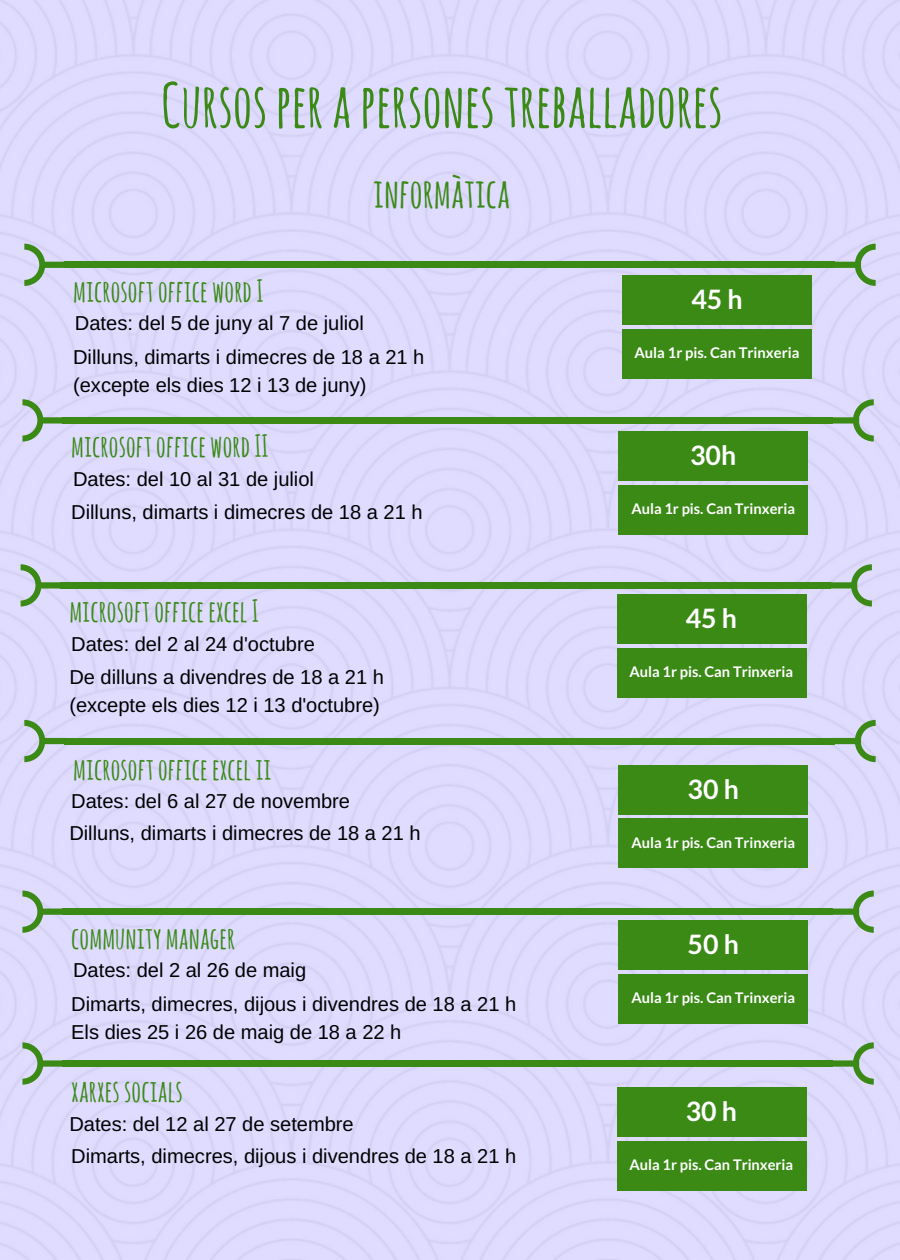
<style>
.page{position:relative;width:900px;height:1260px;background:#fff}
.page>*{position:absolute;margin:0;border:0;box-sizing:border-box;transform-origin:0 0}
.t1{font:700 60.5px "Amatic SC";color:#3b8a16}
.t2{font:700 40.25px "Amatic SC";color:#3b8a16}
.t3{font:700 30.25px "Amatic SC";color:#3b8a16}
.t4{font:700 26.75px "Lato";color:#fff}
.t5{font:20px/28px "Arimo";color:#000}
.t6{font:700 14.75px "Lato";color:#fff}
</style>
<div class="page">
<img style="left:0;top:0;width:900px;height:1260px">
<div style="left:64px;top:262px;width:771px;height:6px;background:#3b8a16"></div>
<svg style="left:833px;top:244px;width:43px;height:42px;background:#b2c4c0"></svg>
<svg style="left:24px;top:244px;width:42px;height:42px;background:#b1c4bf"></svg>
<div style="left:623px;top:329px;width:189px;height:50px;background:#3b8a16"></div>
<div style="left:623px;top:276px;width:189px;height:49px;background:#3b8a16"></div>
<div style="left:63px;top:417px;width:770px;height:7px;background:#3b8a16"></div>
<svg style="left:831px;top:399px;width:43px;height:43px;background:#b3c5c1"></svg>
<svg style="left:22px;top:399px;width:42px;height:43px;background:#b3c5c1"></svg>
<div style="left:619px;top:485px;width:189px;height:49px;background:#3b8a16"></div>
<div style="left:619px;top:431px;width:189px;height:50px;background:#3b8a16"></div>
<div style="left:61px;top:582px;width:770px;height:7px;background:#3b8a16"></div>
<svg style="left:829px;top:564px;width:43px;height:43px;background:#b3c5c1"></svg>
<svg style="left:21px;top:564px;width:41px;height:43px;background:#b2c4c0"></svg>
<div style="left:617px;top:648px;width:189px;height:50px;background:#3b8a16"></div>
<div style="left:617px;top:594px;width:189px;height:50px;background:#3b8a16"></div>
<div style="left:64px;top:738px;width:771px;height:6px;background:#3b8a16"></div>
<svg style="left:833px;top:720px;width:43px;height:42px;background:#b2c4bf"></svg>
<svg style="left:24px;top:720px;width:42px;height:42px;background:#b1c4bf"></svg>
<div style="left:619px;top:818px;width:189px;height:50px;background:#3b8a16"></div>
<div style="left:619px;top:765px;width:189px;height:50px;background:#3b8a16"></div>
<div style="left:63px;top:909px;width:770px;height:6px;background:#3b8a16"></div>
<svg style="left:831px;top:891px;width:43px;height:42px;background:#b2c5c0"></svg>
<svg style="left:22px;top:891px;width:42px;height:42px;background:#b2c5c0"></svg>
<div style="left:619px;top:974px;width:189px;height:50px;background:#3b8a16"></div>
<div style="left:619px;top:921px;width:189px;height:49px;background:#3b8a16"></div>
<div style="left:63px;top:1060px;width:770px;height:7px;background:#3b8a16"></div>
<svg style="left:831px;top:1042px;width:43px;height:43px;background:#b3c5c1"></svg>
<svg style="left:22px;top:1042px;width:42px;height:43px;background:#b2c5c0"></svg>
<div style="left:617px;top:1141px;width:189px;height:50px;background:#3b8a16"></div>
<div style="left:617px;top:1088px;width:189px;height:49px;background:#3b8a16"></div>
<h1 class="t1" style="left:161px;top:66px;width:563px">Cursos perapersones treballadores</h1>
<h2 class="t2" style="left:373px;top:167px;width:139px">informàtica</h2>
<h3 class="t3" style="left:73px;top:271px;width:192px">microsoftoffice wordI</h3>
<p class="t5" style="left:75px;top:309px;width:290px">Dates: del 5 de juny al 7 de juliol</p>
<p class="t5" style="left:73px;top:343px;width:353px">Dilluns, dimarts i dimecres de 18 a 21 h (excepte els dies 12 i 13 de juny)</p>
<h3 class="t3" style="left:71px;top:427px;width:199px">microsoftoffice wordII</h3>
<p class="t5" style="left:73px;top:465px;width:242px">Dates: del 10 al 31 de juliol</p>
<p class="t5" style="left:71px;top:498px;width:353px">Dilluns, dimarts i dimecres de 18 a 21 h</p>
<h3 class="t3" style="left:69px;top:592px;width:191px">microsoftoffice excel I</h3>
<p class="t5" style="left:71px;top:630px;width:245px">Dates: del 2 al 24 d'octubre</p>
<p class="t5" style="left:69px;top:663px;width:316px">De dilluns a divendres de 18 a 21 h (excepte els dies 12 i 13 d'octubre)</p>
<h3 class="t3" style="left:73px;top:749px;width:200px">microsoftoffice excel ii</h3>
<p class="t5" style="left:71px;top:787px;width:280px">Dates: del 6 al 27 de novembre</p>
<p class="t5" style="left:69px;top:819px;width:353px">Dilluns, dimarts i dimecres de 18 a 21 h</p>
<h3 class="t3" style="left:71px;top:918px;width:166px">community manager</h3>
<p class="t5" style="left:73px;top:956px;width:235px">Dates: del 2 al 26 de maig</p>
<p class="t5" style="left:71px;top:990px;width:447px">Dimarts, dimecres, dijous i divendres de 18 a 21 h<br>Els dies 25 i 26 de maig de 18 a 22 h</p>
<h3 class="t3" style="left:71px;top:1072px;width:113px">xarxes socials</h3>
<p class="t5" style="left:69px;top:1110px;width:286px">Dates: del 12 al 27 de setembre</p>
<p class="t5" style="left:71px;top:1142px;width:447px">Dimarts, dimecres, dijous i divendres de 18 a 21 h</p>
<h3 class="t4" style="left:691px;top:283px;width:53px">45h</h3>
<p class="t6" style="left:635px;top:344px;width:166px">Aula 1r pis. Can Trinxeria</p>
<h3 class="t4" style="left:690px;top:439px;width:48px">30h</h3>
<p class="t6" style="left:631px;top:499px;width:165px">Aula 1r pis. Can Trinxeria</p>
<h3 class="t4" style="left:686px;top:602px;width:53px">45h</h3>
<p class="t6" style="left:630px;top:662px;width:165px">Aula 1r pis. Can Trinxeria</p>
<h3 class="t4" style="left:688px;top:772px;width:53px">30h</h3>
<p class="t6" style="left:631px;top:833px;width:165px">Aula 1r pis. Can Trinxeria</p>
<h3 class="t4" style="left:688px;top:928px;width:53px">50h</h3>
<p class="t6" style="left:631px;top:989px;width:165px">Aula 1r pis. Can Trinxeria</p>
<h3 class="t4" style="left:686px;top:1095px;width:53px">30h</h3>
<p class="t6" style="left:630px;top:1155px;width:165px">Aula 1r pis. Can Trinxeria</p>
</div>
